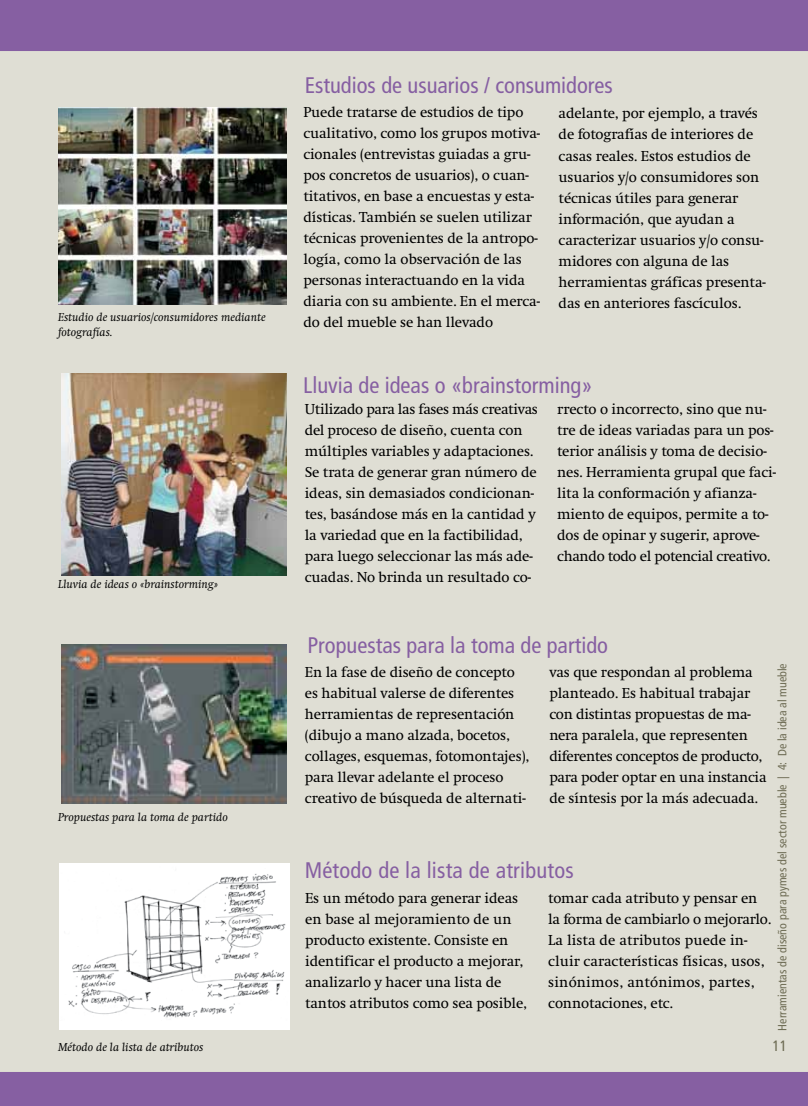
<style>
.page{position:relative;width:808px;height:1106px;background:#865fa2}
.page>*{position:absolute;margin:0;border:0;box-sizing:border-box;transform-origin:0 0}
.t1{font:condensed 22.5px "Frutiger LT Std";color:#865fa2}
.t2{font:15px/21px "Swift CEEF";letter-spacing:-.01em;color:#000}
.t3{font:condensed 15px "Frutiger LT Std";color:#6e6c54}
.t4{font:italic 12px/15px "Swift CEEF";color:#000}
.t5{font:condensed 12px "Frutiger LT Std";color:#6e6c54}
</style>
<div class="page">
<div style="left:0;top:51px;width:808px;height:1020px;background:#dfded4"></div>
<img style="left:58px;top:107px;width:228px;height:198px">
<img style="left:61px;top:374px;width:225px;height:202px">
<img style="left:59px;top:863px;width:230px;height:166px">
<img style="left:61px;top:644px;width:226px;height:159px">
<p class="t4" style="left:58px;top:310px;width:209px">Estudio de usuarios/consumidores mediante fotografías.</p>
<p class="t4" style="left:58px;top:577px;width:162px">Lluvia de ideas o «brainstorming»</p>
<p class="t4" style="left:58px;top:810px;width:171px">Propuestas para la toma de partido</p>
<p class="t4" style="left:58px;top:1039px;width:147px">Método de la lista de atributos</p>
<h1 class="t1" style="left:305px;top:72px;width:310px">Estudios de usuarios / consumidores</h1>
<p class="t2" style="left:303px;top:102px;width:238px">Puede tratarse de estudios de tipo cualitativo, como los grupos motiva&shy;cionales (entrevistas guiadas a gru&shy;pos concretos de usuarios), o cuan&shy;titativos, en base a encuestas y esta&shy;dísticas. También se suelen utilizar técnicas provenientes de la antropo&shy;logía, como la observación de las personas interactuando en la vida diaria con su ambiente. En el merca&shy;do del mueble se han llevado</p>
<p class="t2" style="left:559px;top:104px;width:209px">adelante, por ejemplo, a través de fotografías de interiores de casas reales. Estos estudios de usuarios y/o consumidores son técnicas útiles para generar información, que ayudan a caracterizar usuarios y/o consu&shy;midores con alguna de las herramientas gráficas presenta&shy;das en anteriores fascículos.</p>
<h1 class="t1" style="left:303px;top:372px;width:291px">Lluvia de ideas o «brainstorming»</h1>
<p class="t2" style="left:305px;top:399px;width:235px">Utilizado para las fases más creativas del proceso de diseño, cuenta con múltiples variables y adaptaciones.<br>Se trata de generar gran número de ideas, sin demasiados condicionan&shy;tes, basándose más en la cantidad y la variedad que en la factibilidad, para luego seleccionar las más ade&shy;cuadas. No brinda un resultado co-</p>
<p class="t2" style="left:557px;top:399px;width:220px">rrecto o incorrecto, sino que nu&shy;tre de ideas variadas para un pos&shy;terior análisis y toma de decisio&shy;nes. Herramienta grupal que faci&shy;lita la conformación y afianza&shy;miento de equipos, permite a to&shy;dos de opinar y sugerir, aprove&shy;chando todo el potencial creativo.</p>
<h1 class="t1" style="left:307px;top:632px;width:302px">Propuestas para la toma de partido</h1>
<p class="t5" style="left:775px;top:1030px;width:369px;rotate:-90deg">Herramientas de diseño para pymes del sector mueble | 4: De la idea al mueble</p>
<p class="t2" style="left:305px;top:662px;width:226px">En la fase de diseño de concepto es habitual valerse de diferentes herramientas de representación (dibujo a mano alzada, bocetos, collages, esquemas, fotomontajes), para llevar adelante el proceso creativo de búsqueda de alternati-</p>
<p class="t2" style="left:549px;top:662px;width:219px">vas que respondan al problema planteado. Es habitual trabajar con distintas propuestas de ma&shy;nera paralela, que representen diferentes conceptos de producto, para poder optar en una instancia de síntesis por la más adecuada.</p>
<h1 class="t1" style="left:305px;top:857px;width:271px">Método de la lista de atributos</h1>
<p class="t2" style="left:305px;top:888px;width:223px">Es un método para generar ideas en base al mejoramiento de un producto existente. Consiste en identificar el producto a mejorar, analizarlo y hacer una lista de tantos atributos como sea posible,</p>
<p class="t2" style="left:548px;top:888px;width:225px">tomar cada atributo y pensar en la forma de cambiarlo o mejorarlo.<br>La lista de atributos puede in&shy;cluir características físicas, usos, sinónimos, antónimos, partes, connotaciones, etc.</p>
<p class="t3" style="left:772px;top:1036px;width:16px">11</p>
</div>
